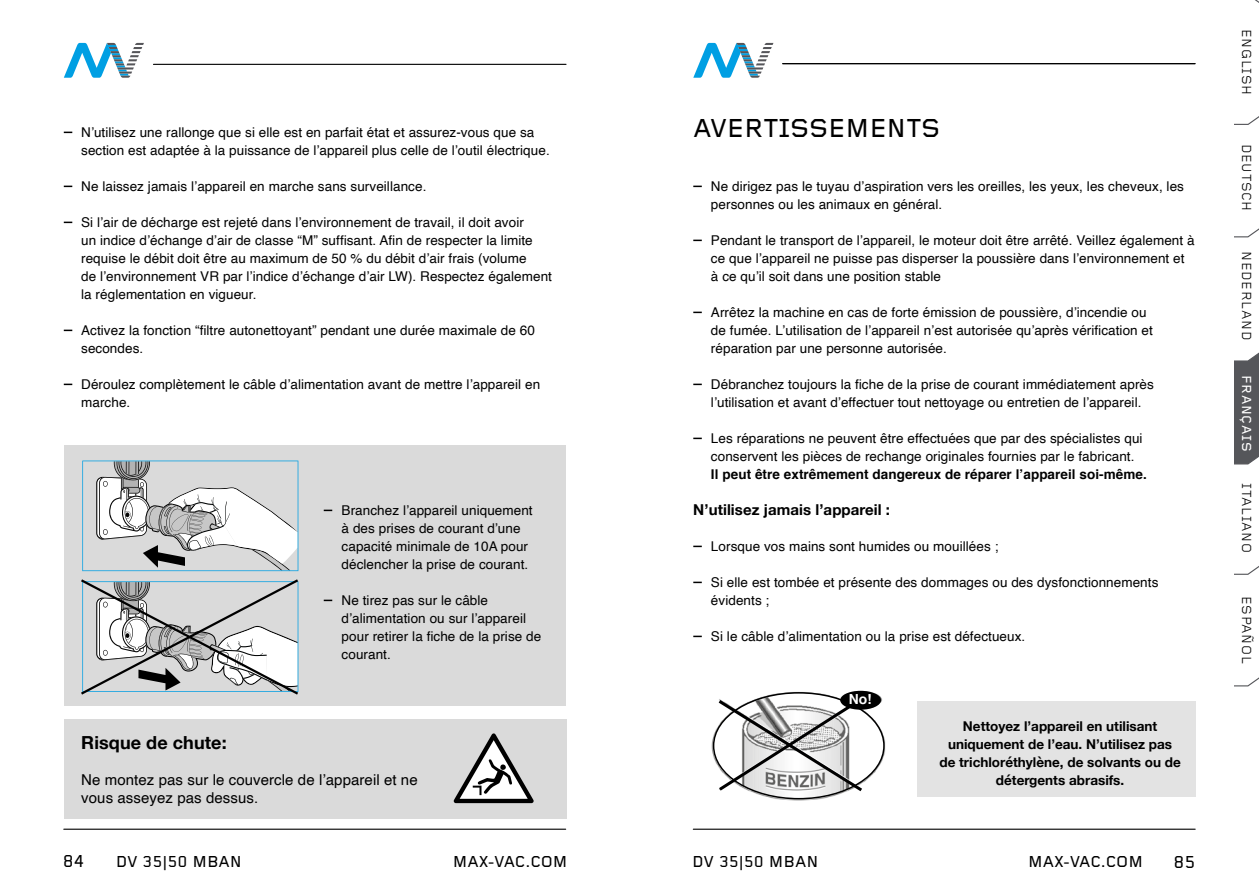
<style>
.page{position:relative;width:1259px;height:893px;background:#fff}
.page>*{position:absolute;margin:0;border:0;box-sizing:border-box;transform-origin:0 0}
.t1{font:500 27px "Foundry Gridnik";color:#000}
.t2{font:700 18px "Helvetica Neue";letter-spacing:.005em;color:#000}
.t3{font:500 18px "Foundry Gridnik";color:#000}
.t4{font:500 16.5px "Foundry Gridnik";color:#000}
.t5{font:15px/18px "Helvetica";letter-spacing:.005em;color:#000}
.t6{font:700 15px "Helvetica Neue";letter-spacing:.005em;color:#000}
.t7{font:700 13.8px "Helvetica";color:#fff}
.t8{font:13.65px "Foundry Gridnik";letter-spacing:.055em;color:#000}
.t9{font:500 13.65px "Foundry Gridnik";letter-spacing:.055em;color:#fff}
.t10{font:13.5px/18px "Helvetica";letter-spacing:.005em;color:#000}
.t11{font:700 13.5px/18px "Helvetica Neue";color:#000;text-align:center}
.t12{font:700 13.5px "Helvetica";letter-spacing:.005em;color:#000}
</style>
<div class="page">
<hr style="left:693px;top:829px;width:502px;height:1px;background:#000">
<hr style="left:64px;top:829px;width:502px;height:1px;background:#000">
<svg style="left:693px;top:43px;width:80px;height:35px"></svg>
<hr style="left:153px;top:64px;width:413px;height:1px;background:#000">
<svg style="left:64px;top:43px;width:80px;height:35px"></svg>
<hr style="left:782px;top:63px;width:413px;height:1px;background:#000">
<svg style="left:1234px;top:0;width:25px;height:687px"></svg>
<div style="left:64px;top:445px;width:502px;height:261px;background:#dadada"></div>
<svg style="left:82px;top:461px;width:216px;height:110px"></svg>
<svg style="left:81px;top:579px;width:218px;height:116px"></svg>
<div style="left:64px;top:719px;width:502px;height:100px;background:#dadada"></div>
<svg style="left:453px;top:733px;width:81px;height:70px"></svg>
<div style="left:917px;top:701px;width:278px;height:95px;background:#e3e3e3"></div>
<img style="left:711px;top:690px;width:175px;height:111px">
<svg style="left:715px;top:697px;width:150px;height:97px"></svg>
<div style="left:840px;top:691px;width:41px;height:19px;background:#000;border-radius:50%"></div>
<p class="t10" style="left:81px;top:124px;width:470px">N’utilisez une rallonge que si elle est en parfait état et assurez-vous que sa section est adaptée à la puissance de l’appareil plus celle de l’outil électrique.</p>
<p class="t10" style="left:81px;top:178px;width:347px">Ne laissez jamais l’appareil en marche sans surveillance.</p>
<p class="t10" style="left:81px;top:214px;width:472px">Si l’air de décharge est rejeté dans l’environnement de travail, il doit avoir<br>un indice d’échange d’air de classe “M” suffisant. Afin de respecter la limite requise le débit doit être au maximum de 50 % du débit d’air frais (volume<br>de l’environnement VR par l’indice d’échange d’air LW). Respectez également la réglementation en vigueur.</p>
<p class="t10" style="left:81px;top:322px;width:455px">Activez la fonction “filtre autonettoyant” pendant une durée maximale de 60 secondes.</p>
<p class="t10" style="left:81px;top:376px;width:460px">Déroulez complètement le câble d’alimentation avant de mettre l’appareil en marche.</p>
<p class="t10" style="left:342px;top:502px;width:193px">Branchez l’appareil uniquement à des prises de courant d’une capacité minimale de 10A pour déclencher la prise de courant.</p>
<p class="t10" style="left:342px;top:592px;width:201px">Ne tirez pas sur le câble d’alimentation ou sur l’appareil pour retirer la fiche de la prise de courant.</p>
<h2 class="t2" style="left:81px;top:729px;width:147px">Risque de chute:</h2>
<p class="t5" style="left:81px;top:771px;width:338px">Ne montez pas sur le couvercle de l’appareil et ne vous asseyez pas dessus.</p>
<h1 class="t1" style="left:693px;top:114px;width:248px">AVERTISSEMENTS</h1>
<p class="t10" style="left:711px;top:178px;width:474px">Ne dirigez pas le tuyau d’aspiration vers les oreilles, les yeux, les cheveux, les personnes ou les animaux en général.</p>
<p class="t10" style="left:711px;top:232px;width:485px">Pendant le transport de l’appareil, le moteur doit être arrêté. Veillez également à ce que l’appareil ne puisse pas disperser la poussière dans l’environnement et à ce qu’il soit dans une position stable</p>
<p class="t10" style="left:711px;top:304px;width:443px">Arrêtez la machine en cas de forte émission de poussière, d’incendie ou de fumée. L’utilisation de l’appareil n’est autorisée qu’après vérification et réparation par une personne autorisée.</p>
<p class="t10" style="left:711px;top:376px;width:444px">Débranchez toujours la fiche de la prise de courant immédiatement après l’utilisation et avant d’effectuer tout nettoyage ou entretien de l’appareil.</p>
<p class="t10" style="left:711px;top:430px;width:433px">Les réparations ne peuvent être effectuées que par des spécialistes qui conservent les pièces de rechange originales fournies par le fabricant.</p>
<p class="t12" style="left:711px;top:463px;width:437px">Il peut être extrêmement dangereux de réparer l’appareil soi-même.</p>
<p class="t6" style="left:693px;top:498px;width:198px">N’utilisez jamais l’appareil :</p>
<p class="t10" style="left:711px;top:538px;width:289px">Lorsque vos mains sont humides ou mouillées ;</p>
<p class="t10" style="left:711px;top:574px;width:449px">Si elle est tombée et présente des dommages ou des dysfonctionnements évidents ;</p>
<p class="t10" style="left:711px;top:628px;width:316px">Si le câble d’alimentation ou la prise est défectueux.</p>
<p class="t7" style="left:848px;top:688px;width:25px">No!</p>
<p class="t11" style="left:939px;top:718px;width:243px">Nettoyez l’appareil en utilisant uniquement de l’eau. N’utilisez pas de trichloréthylène, de solvants ou de détergents abrasifs.</p>
<h2 class="t3" style="left:63px;top:851px;width:23px">84</h2>
<p class="t4" style="left:116px;top:852px;width:128px">DV 35|50 MBAN</p>
<p class="t4" style="left:453px;top:852px;width:116px">MAX-VAC.COM</p>
<p class="t4" style="left:692px;top:852px;width:128px">DV 35|50 MBAN</p>
<p class="t4" style="left:1028px;top:852px;width:116px">MAX-VAC.COM</p>
<h2 class="t3" style="left:1173px;top:852px;width:23px">85</h2>
<p class="t8" style="left:1254px;top:29px;width:68px;rotate:90deg">ENGLISH</p>
<p class="t8" style="left:1254px;top:144px;width:69px;rotate:90deg">DEUTSCH</p>
<p class="t8" style="left:1254px;top:251px;width:91px;rotate:90deg">NEDERLAND</p>
<p class="t9" style="left:1254px;top:375px;width:78px;rotate:90deg">FRANÇAIS</p>
<p class="t8" style="left:1254px;top:483px;width:71px;rotate:90deg">ITALIANO</p>
<p class="t8" style="left:1254px;top:596px;width:69px;rotate:90deg">ESPAÑOL</p>
</div>
